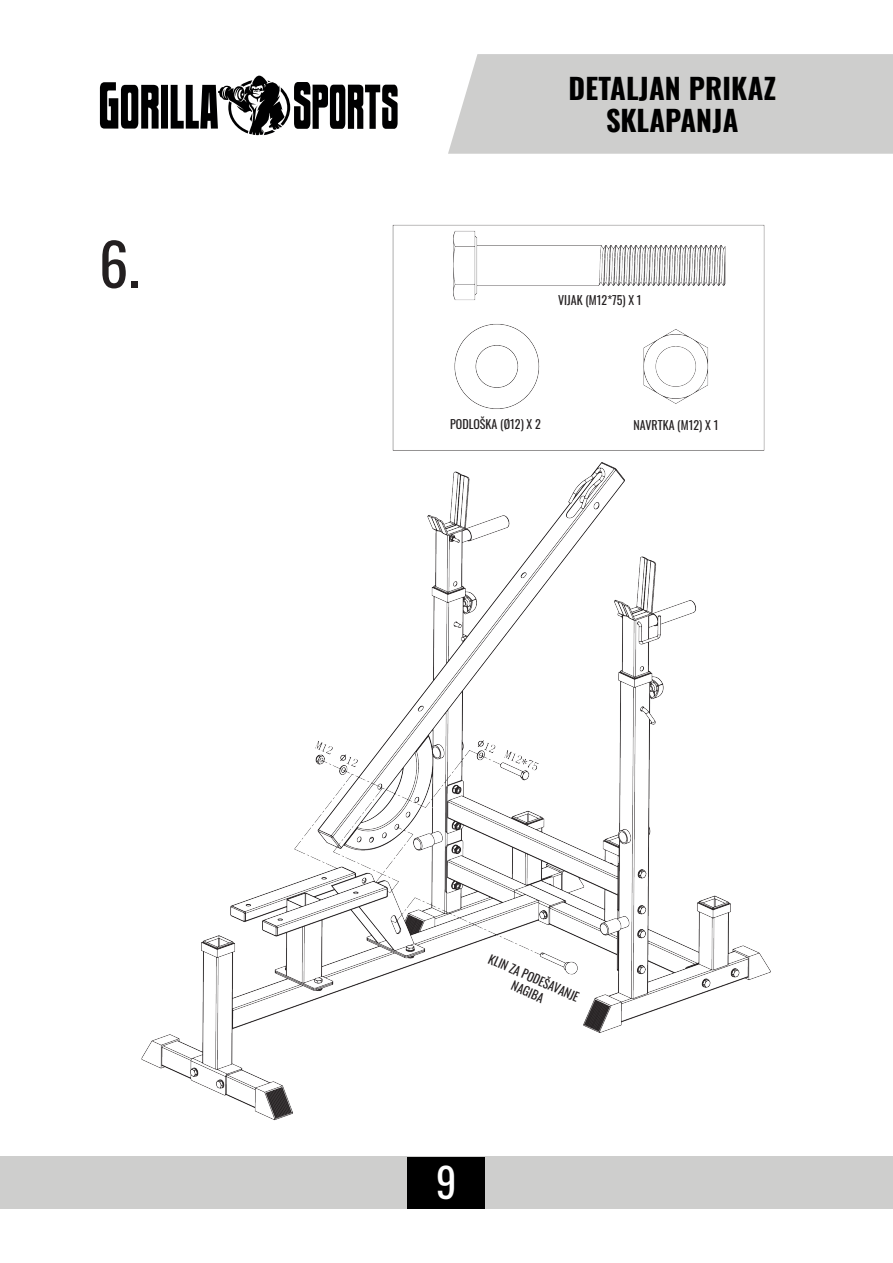
<style>
.page{position:relative;width:893px;height:1263px;background:#fff}
.page>*{position:absolute;margin:0;border:0;box-sizing:border-box;transform-origin:0 0}
.t1{font:58.5px "Oswald";color:#231f20}
.t2{font:40.5px "Oswald";color:#fff}
.t3{font:700 28.5px "Oswald";letter-spacing:.01em;color:#000}
.t4{font:12px/15px "Oswald";color:#231f20;text-align:center}
</style>
<div class="page">
<img style="left:141px;top:224px;width:630px;height:897px">
<div style="left:448px;top:54px;width:445px;height:100px;background:#cececd"></div>
<div style="left:0;top:1156px;width:892px;height:53px;background:#cececd"></div>
<div style="left:408px;top:1157px;width:77px;height:51px;background:#000"></div>
<svg style="left:100px;top:76px;width:298px;height:59px"></svg>
<p class="t1" style="left:99px;top:212px;width:42px">6.</p>
<p class="t3" style="left:568px;top:63px;width:209px">DETALJAN PRIKAZ</p>
<p class="t3" style="left:606px;top:95px;width:134px">SKLAPANJA</p>
<p class="t4" style="left:558px;top:291px;width:85px">VIJAK (M12*75) X 1</p>
<p class="t4" style="left:450px;top:415px;width:92px">PODLOŠKA (Ø12) X 2</p>
<p class="t4" style="left:634px;top:416px;width:86px">NAVRTKA (M12) X 1</p>
<p class="t4" style="left:493px;top:950px;width:99px;rotate:24deg">KLIN ZA PODEŠAVANJE<br>NAGIBA</p>
<p class="t2" style="left:436px;top:1147px;width:22px">9</p>
</div>
